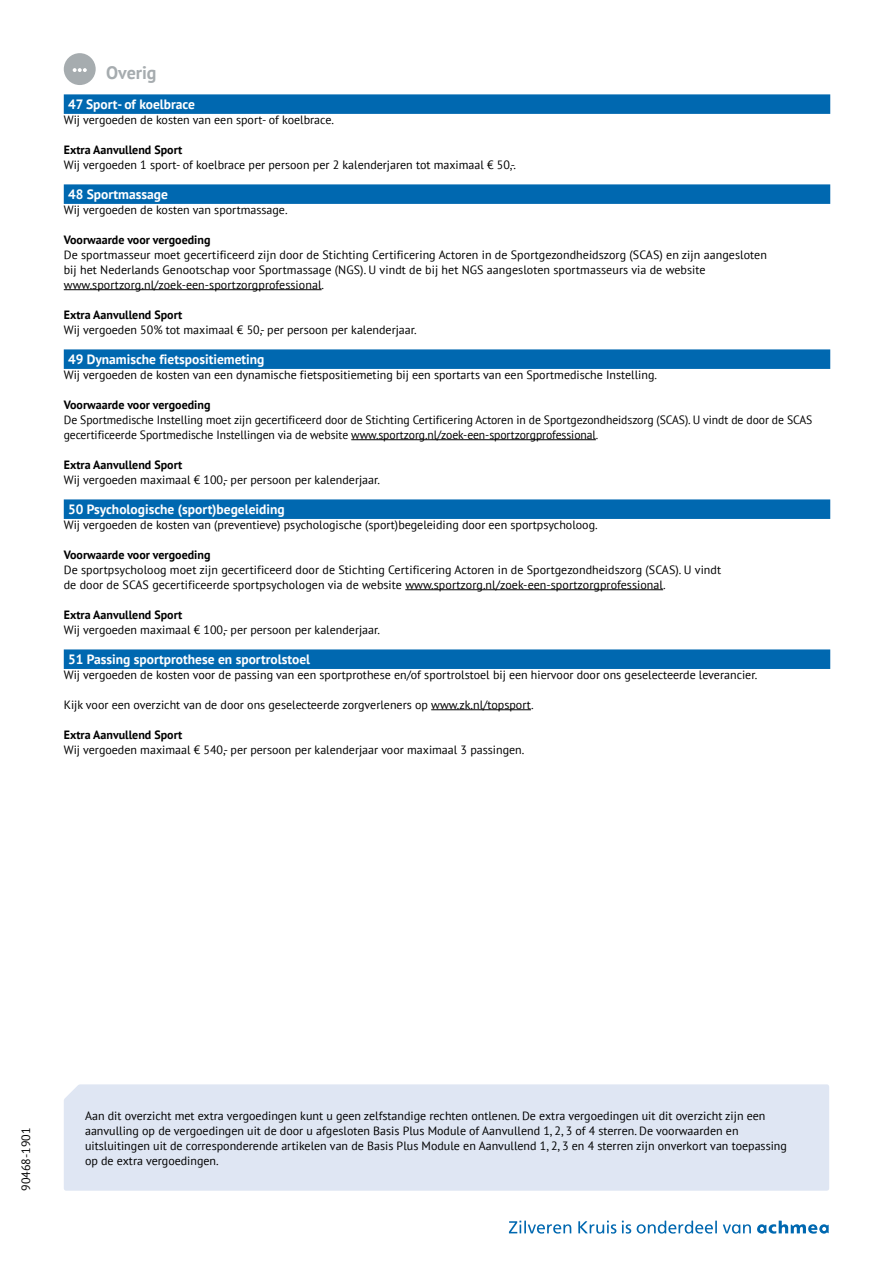
<style>
.page{position:relative;width:893px;height:1263px;background:#fff}
.page>*{position:absolute;margin:0;border:0;box-sizing:border-box;transform-origin:0 0}
.t1{font:700 18px "PT Sans";color:#a6acaf}
.t2{font:700 13.5px "PT Sans";color:#fff}
.t3{font:12px/15px "PT Sans";color:#000}
.t4{font:700 12px "PT Sans";color:#000}
</style>
<div class="page">
<div style="left:64px;top:94px;width:766px;height:20px;background:#0068b0"></div>
<div style="left:64px;top:184px;width:766px;height:20px;background:#0068b0"></div>
<hr style="left:64px;top:289px;width:258px;height:1px;background:#000">
<div style="left:64px;top:349px;width:766px;height:20px;background:#0068b0"></div>
<hr style="left:351px;top:439px;width:245px;height:1px;background:#000">
<div style="left:64px;top:499px;width:766px;height:20px;background:#0068b0"></div>
<hr style="left:405px;top:589px;width:258px;height:1px;background:#000">
<div style="left:64px;top:649px;width:766px;height:20px;background:#0068b0"></div>
<hr style="left:431px;top:709px;width:100px;height:1px;background:#000">
<div style="left:64px;top:53px;width:32px;height:32px;background:#a6acaf;border-radius:50%"></div>
<svg style="left:73px;top:68px;width:14px;height:4px"></svg>
<div style="left:64px;top:1084px;width:765px;height:107px;background:#dfe6f3"></div>
<svg style="left:757px;top:1220px;width:72px;height:14px"></svg>
<svg style="left:723px;top:1224px;width:28px;height:9px"></svg>
<svg style="left:509px;top:1220px;width:62px;height:13px"></svg>
<svg style="left:578px;top:1220px;width:38px;height:13px"></svg>
<svg style="left:622px;top:1220px;width:9px;height:13px"></svg>
<svg style="left:637px;top:1220px;width:80px;height:13px"></svg>
<h1 class="t1" style="left:106px;top:60px;width:52px">Overig</h1>
<p class="t2" style="left:68px;top:95px;width:129px">47 Sport- of koelbrace</p>
<p class="t3" style="left:64px;top:112px;width:272px">Wij vergoeden de kosten van een sport- of koelbrace.</p>
<p class="t4" style="left:64px;top:142px;width:120px">Extra Aanvullend Sport</p>
<p class="t3" style="left:64px;top:157px;width:454px">Wij vergoeden 1 sport- of koelbrace per persoon per 2 kalenderjaren tot maximaal € 50,-.</p>
<p class="t2" style="left:68px;top:185px;width:102px">48 Sportmassage</p>
<p class="t3" style="left:64px;top:202px;width:225px">Wij vergoeden de kosten van sportmassage.</p>
<p class="t4" style="left:64px;top:232px;width:148px">Voorwaarde voor vergoeding</p>
<p class="t3" style="left:64px;top:247px;width:705px">De sportmasseur moet gecertificeerd zijn door de Stichting Certificering Actoren in de Sportgezondheidszorg (SCAS) en zijn aangesloten bij het Nederlands Genootschap voor Sportmassage (NGS). U vindt de bij het NGS aangesloten sportmasseurs via de website www.sportzorg.nl/zoek-een-sportzorgprofessional.</p>
<p class="t4" style="left:64px;top:307px;width:120px">Extra Aanvullend Sport</p>
<p class="t3" style="left:64px;top:322px;width:355px">Wij vergoeden 50% tot maximaal € 50,- per persoon per kalenderjaar.</p>
<p class="t2" style="left:68px;top:350px;width:198px">49 Dynamische fietspositiemeting</p>
<p class="t3" style="left:64px;top:367px;width:595px">Wij vergoeden de kosten van een dynamische fietspositiemeting bij een sportarts van een Sportmedische Instelling.</p>
<p class="t4" style="left:64px;top:397px;width:148px">Voorwaarde voor vergoeding</p>
<p class="t3" style="left:64px;top:412px;width:750px">De Sportmedische Instelling moet zijn gecertificeerd door de Stichting Certificering Actoren in de Sportgezondheidszorg (SCAS). U vindt de door de SCAS gecertificeerde Sportmedische Instellingen via de website www.sportzorg.nl/zoek-een-sportzorgprofessional.</p>
<p class="t4" style="left:64px;top:457px;width:120px">Extra Aanvullend Sport</p>
<p class="t3" style="left:64px;top:472px;width:318px">Wij vergoeden maximaal € 100,- per persoon per kalenderjaar.</p>
<p class="t2" style="left:68px;top:500px;width:218px">50 Psychologische (sport)begeleiding</p>
<p class="t3" style="left:64px;top:517px;width:535px">Wij vergoeden de kosten van (preventieve) psychologische (sport)begeleiding door een sportpsycholoog.</p>
<p class="t4" style="left:64px;top:547px;width:148px">Voorwaarde voor vergoeding</p>
<p class="t3" style="left:64px;top:562px;width:659px">De sportpsycholoog moet zijn gecertificeerd door de Stichting Certificering Actoren in de Sportgezondheidszorg (SCAS). U vindt de door de SCAS gecertificeerde sportpsychologen via de website www.sportzorg.nl/zoek-een-sportzorgprofessional.</p>
<p class="t4" style="left:64px;top:607px;width:120px">Extra Aanvullend Sport</p>
<p class="t3" style="left:64px;top:622px;width:318px">Wij vergoeden maximaal € 100,- per persoon per kalenderjaar.</p>
<p class="t2" style="left:68px;top:650px;width:244px">51 Passing sportprothese en sportrolstoel</p>
<p class="t3" style="left:64px;top:667px;width:695px">Wij vergoeden de kosten voor de passing van een sportprothese en/of sportrolstoel bij een hiervoor door ons geselecteerde leverancier.</p>
<p class="t3" style="left:64px;top:697px;width:471px">Kijk voor een overzicht van de door ons geselecteerde zorgverleners op www.zk.nl/topsport.</p>
<p class="t4" style="left:64px;top:727px;width:120px">Extra Aanvullend Sport</p>
<p class="t3" style="left:64px;top:742px;width:462px">Wij vergoeden maximaal € 540,- per persoon per kalenderjaar voor maximaal 3 passingen.</p>
<p class="t3" style="left:18px;top:1191px;width:65px;rotate:-90deg">90468-1901</p>
<p class="t3" style="left:85px;top:1107px;width:703px">Aan dit overzicht met extra vergoedingen kunt u geen zelfstandige rechten ontlenen. De extra vergoedingen uit dit overzicht zijn een aanvulling op de vergoedingen uit de door u afgesloten Basis Plus Module of Aanvullend 1, 2, 3 of 4 sterren. De voorwaarden en uitsluitingen uit de corresponderende artikelen van de Basis Plus Module en Aanvullend 1, 2, 3 en 4 sterren zijn onverkort van toepassing op de extra vergoedingen.</p>
</div>
